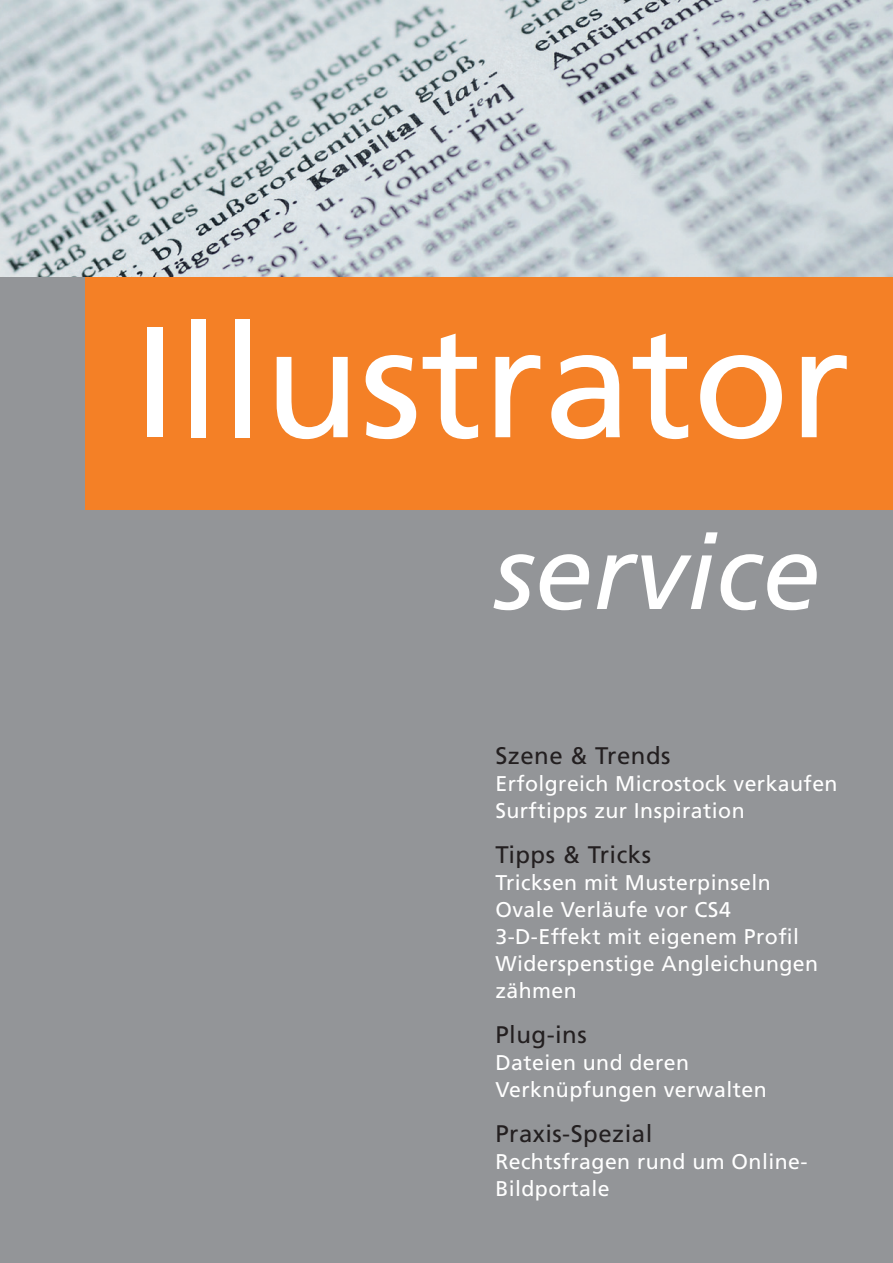
<style>
.page{position:relative;width:893px;height:1263px;background:#fff}
.page>*{position:absolute;margin:0;border:0;box-sizing:border-box;transform-origin:0 0}
.t1{font:157.5px "Frutiger";color:#fff}
.t2{font:italic 105px "Frutiger";color:#fff}
.t3{font:24px "Frutiger";letter-spacing:.02em;color:#231f20}
.t4{font:21.3px/27px "Frutiger";letter-spacing:.02em;color:#fff}
</style>
<div class="page">
<div style="left:0;top:276px;width:893px;height:987px;background:#939598"></div>
<div style="left:85px;top:276px;width:808px;height:234px;background:#f48026"></div>
<img style="left:0;top:0;width:893px;height:276px">
<p class="t1" style="left:133px;top:290px;width:719px">Illustrator</p>
<p class="t2" style="left:494px;top:511px;width:328px">service</p>
<p class="t3" style="left:495px;top:741px;width:177px">Szene &amp; Trends</p>
<p class="t4" style="left:495px;top:770px;width:344px">Erfolgreich Microstock verkaufen</p>
<p class="t4" style="left:495px;top:797px;width:251px">Surftipps zur Inspiration</p>
<p class="t3" style="left:495px;top:840px;width:157px">Tipps &amp; Tricks</p>
<p class="t4" style="left:495px;top:869px;width:277px">Tricksen mit Musterpinseln</p>
<p class="t4" style="left:495px;top:896px;width:237px">Ovale Verläufe vor CS4</p>
<p class="t4" style="left:495px;top:923px;width:305px">3-D-Effekt mit eigenem Profil</p>
<p class="t4" style="left:495px;top:950px;width:324px">Widerspenstige Angleichungen zähmen</p>
<p class="t3" style="left:495px;top:1020px;width:93px">Plug-ins</p>
<p class="t4" style="left:495px;top:1049px;width:273px">Dateien und deren<br>Verknüpfungen verwalten</p>
<p class="t3" style="left:495px;top:1119px;width:158px">Praxis-Spezial</p>
<p class="t4" style="left:495px;top:1148px;width:314px">Rechtsfragen rund um Online-<br>Bildportale</p>
</div>
